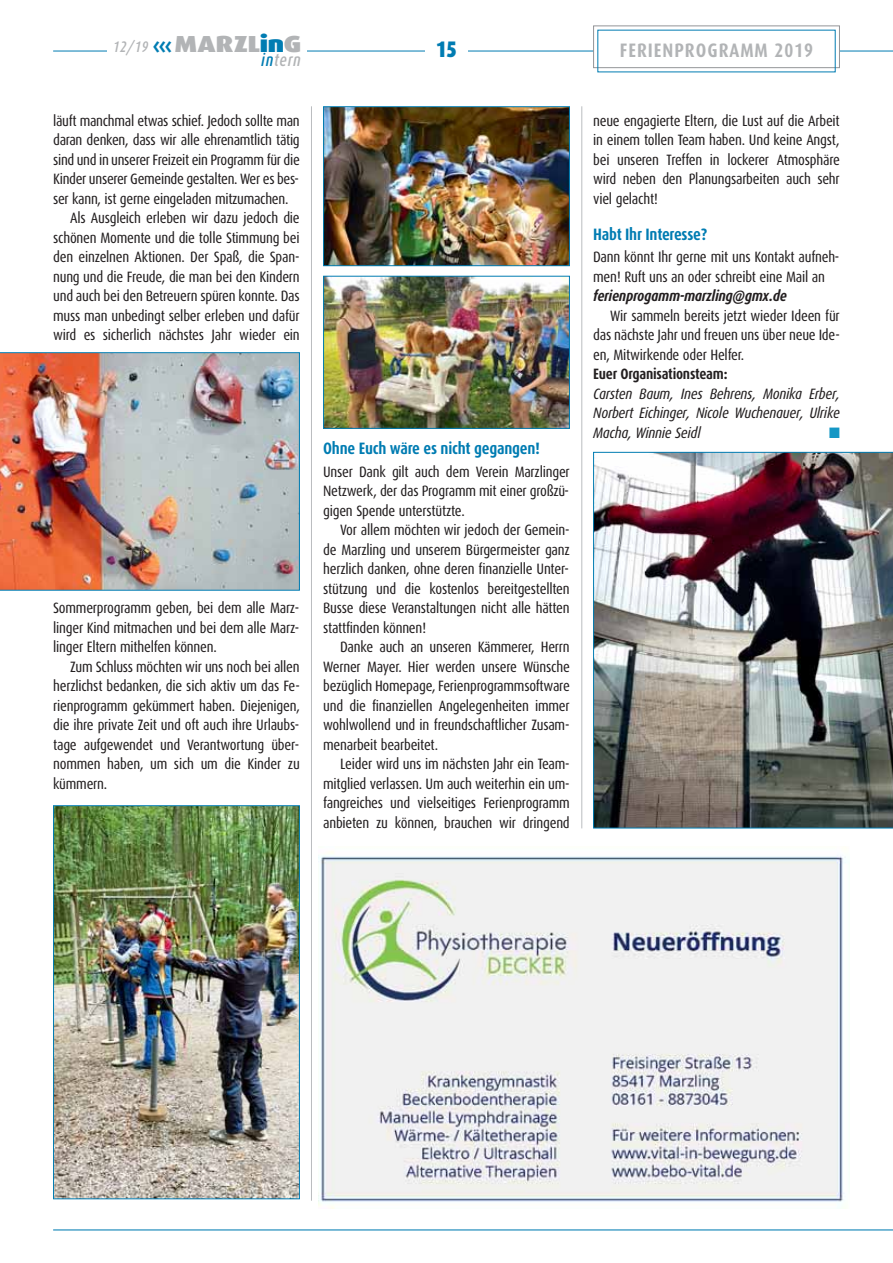
<style>
.page{position:relative;width:893px;height:1263px;background:#fff}
.page>*{position:absolute;margin:0;border:0;box-sizing:border-box;transform-origin:0 0}
.t1{font:900 23.25px "Dax Wide";letter-spacing:-.01em;color:#b2b4b6}
.t2{font:900 22.5px "Dax Condensed";color:#007cb2}
.t3{font:700 19.5px "Dax Condensed";letter-spacing:.05em;color:#b2b4b6}
.t4{font:italic 500 17.55px "Dax Condensed";letter-spacing:.05em;color:#b2b4b6;scale:.91 1}
.t5{font:700 16.5px "Dax Condensed";letter-spacing:-.015em;color:#007cb2}
.t6{font:15px/19.5px "Dax Condensed";letter-spacing:-.015em;color:#231f20;text-align:justify}
.t7{font:italic 15px/19.5px "Dax Condensed";letter-spacing:-.015em;color:#231f20;text-align:justify}
.t8{font:italic 700 15px "Dax Condensed";letter-spacing:-.015em;color:#231f20}
.t9{font:700 15px "Dax Condensed";letter-spacing:-.015em;color:#231f20}
.t10{font:15px "Zapf Dingbats ITC";color:#1597c5;scale:.95 1}
.s1{font-family:"Dax Condensed";font-weight:500;font-style:italic;font-size:15.3px}
.s2{font-weight:700;font-size:24.3px;color:#007cb2}
.s3{color:#007cb2}
</style>
<div class="page">
<hr style="left:53px;top:51px;width:840px;height:1px;background:#007cb2">
<div style="left:425px;top:30px;width:43px;height:42px;background:#fff"></div>
<div style="left:594px;top:26px;width:245px;height:41px;background:#fff"></div>
<div style="left:593px;top:26px;width:247px;height:42px;border:1px solid #939598"></div>
<hr style="left:53px;top:1229px;width:840px;height:1px;background:#007cb2">
<div style="left:108px;top:45px;width:199px;height:16px;background:#fff"></div>
<img style="left:318px;top:851px;width:528px;height:358px">
<img style="left:0;top:352px;width:300px;height:239px">
<img style="left:325px;top:108px;width:243px;height:156px">
<div style="left:323px;top:106px;width:247px;height:160px;border:1px solid #007cb2"></div>
<img style="left:325px;top:278px;width:243px;height:149px">
<div style="left:323px;top:276px;width:247px;height:153px;border:1px solid #007cb2"></div>
<img style="left:593px;top:452px;width:300px;height:376px">
<img style="left:55px;top:807px;width:243px;height:390px">
<div style="left:53px;top:805px;width:247px;height:394px;border:1px solid #007cb2"></div>
<hr style="left:581px;top:106px;width:1px;height:722px;background:#bbbdc0">
<hr style="left:311px;top:106px;width:1px;height:1095px;background:#bbbdc0">
<h1 class="t1" style="left:113px;top:36px;width:190px"><span class="s1">12/19</span> <span class="s2">‹‹‹</span>MARZL<span class="s3">in</span>G</h1>
<p class="t4" style="left:261px;top:52px;width:45px"><span class="s3">in</span>tern</p>
<p class="t6" style="left:53px;top:112px;width:248px">läuft manchmal etwas schief. Jedoch sollte man</p>
<p class="t6" style="left:53px;top:131px;width:248px">daran denken, dass wir alle ehrenamtlich tätig</p>
<p class="t6" style="left:53px;top:151px;width:248px">sind und in unserer Freizeit ein Programm für die</p>
<p class="t6" style="left:53px;top:170px;width:247px">Kinder unserer Gemeinde gestalten. Wer es bes-</p>
<p class="t6" style="left:53px;top:190px;width:237px">ser kann, ist gerne eingeladen mitzumachen.</p>
<p class="t6" style="left:70px;top:209px;width:231px">Als Ausgleich erleben wir dazu jedoch die</p>
<p class="t6" style="left:53px;top:229px;width:248px">schönen Momente und die tolle Stimmung bei</p>
<p class="t6" style="left:53px;top:248px;width:248px">den einzelnen Aktionen. Der Spaß, die Span-</p>
<p class="t6" style="left:53px;top:268px;width:248px">nung und die Freude, die man bei den Kindern</p>
<p class="t6" style="left:53px;top:287px;width:248px">und auch bei den Betreuern spüren konnte. Das</p>
<p class="t6" style="left:53px;top:307px;width:248px">muss man unbedingt selber erleben und dafür</p>
<p class="t6" style="left:53px;top:326px;width:248px">wird es sicherlich nächstes Jahr wieder ein</p>
<p class="t6" style="left:53px;top:599px;width:247px">Sommerprogramm geben, bei dem alle Marz&shy;linger Kind mitmachen und bei dem alle Marz&shy;linger Eltern mithelfen können.</p>
<p class="t6" style="left:53px;top:658px;width:248px;text-indent:17px">Zum Schluss möchten wir uns noch bei allen herzlichst bedanken, die sich aktiv um das Fe&shy;rienprogramm gekümmert haben. Diejenigen, die ihre private Zeit und oft auch ihre Urlaubs&shy;tage aufgewendet und Verantwortung über&shy;nommen haben, um sich um die Kinder zu kümmern.</p>
<h2 class="t2" style="left:436px;top:37px;width:22px">15</h2>
<h3 class="t3" style="left:620px;top:40px;width:195px">FERIENPROGRAMM 2019</h3>
<p class="t5" style="left:323px;top:440px;width:218px">Ohne Euch wäre es nicht gegangen!</p>
<p class="t6" style="left:323px;top:463px;width:248px">Unser Dank gilt auch dem Verein Marzlinger Netzwerk, der das Programm mit einer großzü&shy;gigen Spende unterstützte.</p>
<p class="t6" style="left:323px;top:521px;width:248px;text-indent:17px">Vor allem möchten wir jedoch der Gemein&shy;de Marzling und unserem Bürgermeister ganz herzlich danken, ohne deren finanzielle Unter&shy;stützung und die kostenlos bereitgestellten Busse diese Veranstaltungen nicht alle hätten stattfinden können!</p>
<p class="t6" style="left:323px;top:638px;width:248px;text-indent:17px">Danke auch an unseren Kämmerer, Herrn Werner Mayer. Hier werden unsere Wünsche bezüglich Homepage, Ferienprogrammsoftware und die finanziellen Angelegenheiten immer wohlwollend und in freundschaftlicher Zusam&shy;menarbeit bearbeitet.</p>
<p class="t6" style="left:323px;top:755px;width:248px;text-indent:17px">Leider wird uns im nächsten Jahr ein Team&shy;mitglied verlassen. Um auch weiterhin ein um&shy;fangreiches und vielseitiges Ferienprogramm anbieten zu können, brauchen wir dringend</p>
<p class="t6" style="left:593px;top:112px;width:248px">neue engagierte Eltern, die Lust auf die Arbeit in einem tollen Team haben. Und keine Angst, bei unseren Treffen in lockerer Atmosphäre wird neben den Planungsarbeiten auch sehr viel gelacht!</p>
<p class="t5" style="left:593px;top:226px;width:116px">Habt Ihr Interesse?</p>
<p class="t6" style="left:593px;top:248px;width:247px">Dann könnt Ihr gerne mit uns Kontakt aufneh&shy;men! Ruft uns an oder schreibt eine Mail an</p>
<p class="t8" style="left:593px;top:289px;width:195px">ferienprogamm-marzling@gmx.de</p>
<p class="t6" style="left:593px;top:307px;width:248px;text-indent:17px">Wir sammeln bereits jetzt wieder Ideen für das nächste Jahr und freuen uns über neue Ide&shy;en, Mitwirkende oder Helfer.</p>
<p class="t9" style="left:593px;top:367px;width:136px">Euer Organisationsteam:</p>
<p class="t7" style="left:593px;top:385px;width:248px">Carsten Baum, Ines Behrens, Monika Erber, Norbert Eichinger, Nicole Wuchenauer, Ulrike Macha, Winnie Seidl</p>
<p class="t10" style="left:829px;top:427px;width:13px">■</p>
</div>
